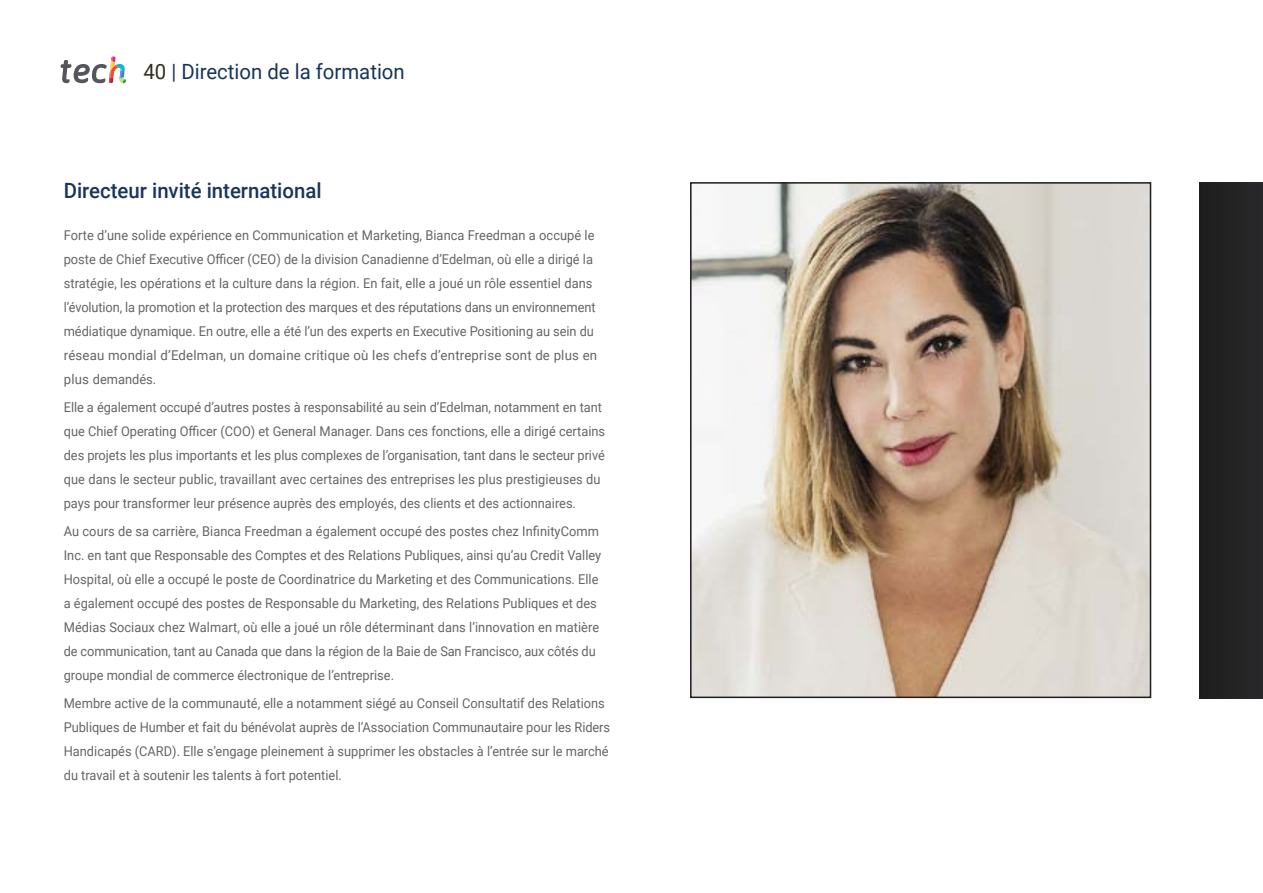
<style>
.page{position:relative;width:1263px;height:893px;background:#fff}
.page>*{position:absolute;margin:0;border:0;box-sizing:border-box;transform-origin:0 0}
.t1{font:500 21px "Roboto";color:#19355b}
.t2{font:21px "Roboto";color:#17355b}
.t3{font:13.5px/24px "Roboto";color:#656565;scale:.95 1}
.s1{color:#312e20}
</style>
<div class="page">
<svg style="left:61px;top:57px;width:65px;height:27px"></svg>
<div style="left:1199px;top:182px;width:64px;height:516px;background:#222223"></div>
<img style="left:693px;top:185px;width:455px;height:510px">
<div style="left:690px;top:182px;width:461px;height:516px;border:2px solid #1d1c1d"></div>
<h1 class="t2" style="left:144px;top:57px;width:263px"><span class="s1">40</span> | Direction de la formation</h1>
<h1 class="t1" style="left:64px;top:176px;width:259px">Directeur invité international</h1>
<p class="t3" style="left:64px;top:222px;width:563px">Forte d’une solide expérience en Communication et Marketing, Bianca Freedman a occupé le poste de Chief Executive Officer (CEO) de la division Canadienne d’Edelman, où elle a dirigé la stratégie, les opérations et la culture dans la région. En fait, elle a joué un rôle essentiel dans l’évolution, la promotion et la protection des marques et des réputations dans un environnement médiatique dynamique. En outre, elle a été l’un des experts en Executive Positioning au sein du réseau mondial d’Edelman, un domaine critique où les chefs d’entreprise sont de plus en plus demandés.</p>
<p class="t3" style="left:64px;top:394px;width:571px">Elle a également occupé d’autres postes à responsabilité au sein d’Edelman, notamment en tant que Chief Operating Officer (COO) et General Manager. Dans ces fonctions, elle a dirigé certains des projets les plus importants et les plus complexes de l’organisation, tant dans le secteur privé que dans le secteur public, travaillant avec certaines des entreprises les plus prestigieuses du pays pour transformer leur présence auprès des employés, des clients et des actionnaires.</p>
<p class="t3" style="left:64px;top:519px;width:567px">Au cours de sa carrière, Bianca Freedman a également occupé des postes chez InfinityComm Inc. en tant que Responsable des Comptes et des Relations Publiques, ainsi qu’au Credit Valley Hospital, où elle a occupé le poste de Coordinatrice du Marketing et des Communications. Elle a également occupé des postes de Responsable du Marketing, des Relations Publiques et des Médias Sociaux chez Walmart, où elle a joué un rôle déterminant dans l’innovation en matière de communication, tant au Canada que dans la région de la Baie de San Francisco, aux côtés du groupe mondial de commerce électronique de l’entreprise.</p>
<p class="t3" style="left:64px;top:691px;width:577px">Membre active de la communauté, elle a notamment siégé au Conseil Consultatif des Relations Publiques de Humber et fait du bénévolat auprès de l’Association Communautaire pour les Riders Handicapés (CARD). Elle s’engage pleinement à supprimer les obstacles à l’entrée sur le marché du travail et à soutenir les talents à fort potentiel.</p>
</div>
